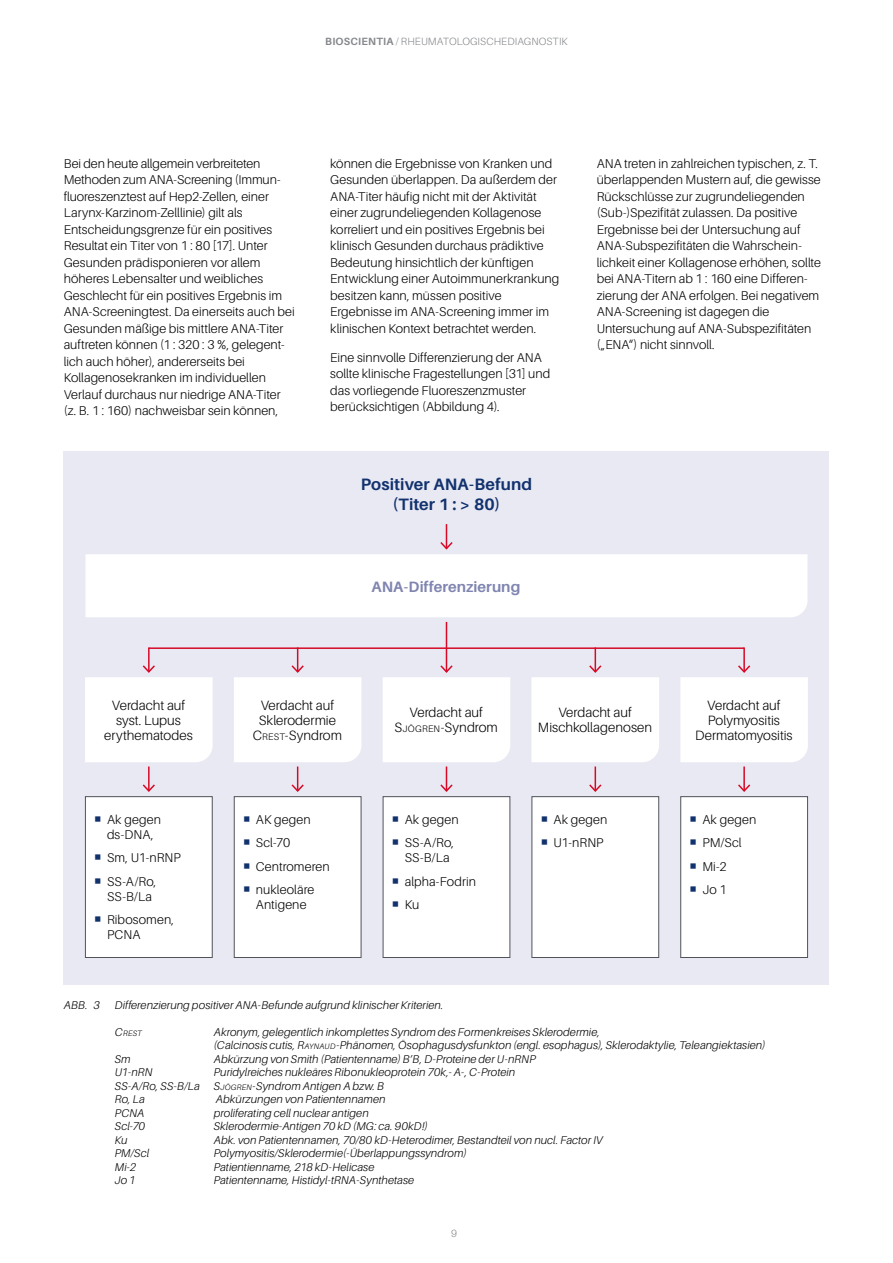
<style>
.page{position:relative;width:893px;height:1263px;background:#fff}
.page>*{position:absolute;margin:0;border:0;box-sizing:border-box;transform-origin:0 0}
.Fliesstext_Headline{font:700 16.5px/19.5px "Aileron";letter-spacing:.01em;color:#12326e;text-align:center}
.Fliesstext_Headline_2__Ebene{font:700 15px "Aileron";color:#8085b0}
.Flussdiagr_Fließtext_mittig{font:300 13.5px "Aileron";letter-spacing:-.005em;color:#000}
.Fliesstext{font:300 12.75px/16.5px "Aileron";color:#000}
.t1{font:italic 300 11.25px/13.5px "Aileron";letter-spacing:.01em;color:#000}
.t2{font:300 10.5px "Aileron";letter-spacing:.01em;color:#86888c}
.t3{font:italic 300 7.8px "Aileron";color:#000}
.s1{font-weight:700}
.s2{font-size:9.45px}
.s3{font-size:11.25px}
.s4{font-size:7.8px}
</style>
<div class="page">
<div style="left:64px;top:451px;width:765px;height:533px;background:#e9e9f3"></div>
<div style="left:85px;top:554px;width:722px;height:63px;background:#fff"></div>
<div style="left:234px;top:797px;width:127px;height:160px;background:#fff"></div>
<div style="left:234px;top:796px;width:127px;height:162px;border:1px solid #50535a"></div>
<div style="left:383px;top:797px;width:127px;height:160px;background:#fff"></div>
<div style="left:383px;top:796px;width:127px;height:162px;border:1px solid #50535a"></div>
<div style="left:681px;top:797px;width:126px;height:160px;background:#fff"></div>
<div style="left:680px;top:796px;width:128px;height:162px;border:1px solid #50535a"></div>
<div style="left:532px;top:797px;width:127px;height:160px;background:#fff"></div>
<div style="left:531px;top:796px;width:128px;height:162px;border:1px solid #50535a"></div>
<div style="left:85px;top:797px;width:127px;height:160px;background:#fff"></div>
<div style="left:85px;top:796px;width:128px;height:162px;border:1px solid #50535a"></div>
<svg style="left:440px;top:524px;width:13px;height:26px"></svg>
<hr style="left:148px;top:766px;width:2px;height:25px;background:#d70926">
<svg style="left:142px;top:783px;width:13px;height:9px"></svg>
<hr style="left:743px;top:766px;width:2px;height:25px;background:#d70926">
<svg style="left:738px;top:783px;width:13px;height:9px"></svg>
<hr style="left:743px;top:647px;width:2px;height:25px;background:#d70926">
<svg style="left:680px;top:664px;width:128px;height:98px;background:#fbfbfc"></svg>
<hr style="left:446px;top:622px;width:1px;height:50px;background:#d70926">
<svg style="left:383px;top:664px;width:127px;height:128px"></svg>
<svg style="left:532px;top:649px;width:127px;height:143px"></svg>
<svg style="left:234px;top:649px;width:127px;height:143px"></svg>
<hr style="left:148px;top:647px;width:2px;height:25px;background:#d70926">
<svg style="left:85px;top:664px;width:128px;height:98px;background:#fbfbfc"></svg>
<hr style="left:149px;top:647px;width:595px;height:2px;background:#d70926">
<p class="t2" style="left:325px;top:36px;width:243px"><span class="s1">BIOSCIENTIA</span> / RheumatologischeDiagnostik</p>
<p class="Fliesstext" style="left:64px;top:155px;width:198px">Bei den heute allgemein verbreiteten<br>Methoden zum ANA</p>
<p class="Fliesstext" style="left:64px;top:172px;width:220px;text-indent:110px">-Screening (I mmun&shy;fluoreszenztest auf H ep2-Zellen, einer<br>Larynx-Karzinom-Zelllinie) gilt als<br>Entscheidungsgrenze für ein positives<br>Resultat ein Titer von 1 : 80 [17]. U nter<br>Gesunden prädisponieren vor allem höheres Lebensalter und weibliches<br>Geschlecht für ein positives Ergebnis im<br>ANA</p>
<p class="Fliesstext" style="left:64px;top:304px;width:233px;text-indent:25px">-Screeningtest. Da einerseits auch bei<br>Gesunden mäßige bis mittlere ANA</p>
<p class="Fliesstext" style="left:64px;top:320px;width:222px;text-indent:192px">-Titer auftreten können (1 : 320 : 3 %, gelegent&shy;lich auch höher), andererseits bei<br>Kollagenosekranken im individuellen<br>Verlauf durchaus nur niedrige ANA</p>
<p class="Fliesstext" style="left:64px;top:386px;width:218px;text-align:right">-Titer<br>(z. B. 1 : 160) nachweisbar sein können,</p>
<p class="Fliesstext" style="left:330px;top:155px;width:228px">können die Ergebnisse von Kranken und<br>Gesunden überlappen. Da außerdem der<br>ANA</p>
<p class="Fliesstext" style="left:330px;top:188px;width:231px;text-indent:25px">-Titer häufig nicht mit der Aktivität einer zugrundeliegenden Kollagenose korreliert und ein positives Ergebnis bei klinisch Gesunden durchaus prädiktive Bedeutung hinsichtlich der künftigen Entwicklung einer Autoimmunerkrankung besitzen kann, müssen positive Ergebnisse im ANA</p>
<p class="Fliesstext" style="left:330px;top:304px;width:220px;text-indent:105px">-Screening immer im klinischen Kontext betrachtet werden.</p>
<p class="Fliesstext" style="left:330px;top:349px;width:221px">Eine sinnvolle Differenzierung der ANA sollte klinische Fragestellungen [31] und das vorliegende Fluoreszenzmuster berücksichtigen (Abbildung 4).</p>
<p class="Fliesstext_Headline" style="left:361px;top:475px;width:173px">Positiver ANA-Befund (Titer 1 : &gt; 80)</p>
<p class="Fliesstext_Headline_2__Ebene" style="left:372px;top:578px;width:150px">ANA-Differenzierung</p>
<p class="Fliesstext" style="left:597px;top:155px;width:226px;text-indent:28px">treten in zahlreichen typischen, z. T. überlappenden M ustern auf, die gewisse Rückschlüsse zur zugrundeliegenden (Sub-)Spezifität zulassen. Da positive Ergebnisse bei der U ntersuchung auf<br>ANA</p>
<p class="Fliesstext" style="left:597px;top:155px;width:10px">ANA</p>
<p class="Fliesstext" style="left:597px;top:238px;width:226px;text-indent:25px">-Subspezifitäten die Wahrschein&shy;lichkeit einer Kollagenose erhöhen, sollte bei ANA</p>
<p class="Fliesstext" style="left:597px;top:271px;width:212px;text-indent:45px">-Titern ab 1 : 160 eine Differen&shy;zierung der ANA</p>
<p class="Fliesstext" style="left:689px;top:287px;width:132px">erfolgen. Bei negativem</p>
<p class="Fliesstext" style="left:597px;top:304px;width:174px;text-indent:25px">-Screening ist dagegen die<br>U ntersuchung auf ANA</p>
<p class="Fliesstext" style="left:597px;top:304px;width:10px">ANA</p>
<p class="Fliesstext" style="left:723px;top:320px;width:90px">-Subspezifitäten</p>
<p class="Fliesstext" style="left:597px;top:337px;width:18px">(„ENA</p>
<p class="Fliesstext" style="left:629px;top:337px;width:87px">“) nicht sinnvoll.</p>
<p class="Flussdiagr_Fließtext_mittig" style="left:112px;top:698px;width:75px">Verdacht auf</p>
<p class="Flussdiagr_Fließtext_mittig" style="left:116px;top:713px;width:66px">syst. Lupus</p>
<p class="Flussdiagr_Fließtext_mittig" style="left:104px;top:728px;width:90px">erythematodes</p>
<p class="Fliesstext" style="left:107px;top:812px;width:55px;line-height:15px">Ak gegen ds-DNA,</p>
<p class="Fliesstext" style="left:107px;top:850px;width:75px">Sm, U1-nRN P</p>
<p class="Fliesstext" style="left:107px;top:874px;width:51px;line-height:15px">SS -A/Ro,<br>SS-B/La</p>
<p class="Fliesstext" style="left:107px;top:912px;width:69px;line-height:15px">Ribosomen,<br>PCNA</p>
<p class="Flussdiagr_Fließtext_mittig" style="left:261px;top:698px;width:75px">Verdacht auf</p>
<p class="Flussdiagr_Fließtext_mittig" style="left:259px;top:713px;width:79px">Sklerodermie</p>
<p class="Flussdiagr_Fließtext_mittig" style="left:253px;top:728px;width:91px">C<span class="s2">REST</span>-Syndrom</p>
<p class="Fliesstext" style="left:256px;top:811px;width:56px">AK gegen</p>
<p class="Fliesstext" style="left:256px;top:835px;width:36px">Scl-70</p>
<p class="Fliesstext" style="left:256px;top:858px;width:75px">Centromeren</p>
<p class="Fliesstext" style="left:256px;top:882px;width:60px;line-height:15px">nukleoläre<br>Antigene</p>
<p class="Flussdiagr_Fließtext_mittig" style="left:410px;top:705px;width:75px">Verdacht auf</p>
<p class="Flussdiagr_Fließtext_mittig" style="left:394px;top:720px;width:105px">S<span class="s2">JÖGREN</span> -Syndrom</p>
<p class="Fliesstext" style="left:405px;top:811px;width:55px">Ak gegen</p>
<p class="Fliesstext" style="left:405px;top:835px;width:51px;line-height:15px">SS -A/Ro,<br>SS-B/La</p>
<p class="Fliesstext" style="left:405px;top:873px;width:73px">alpha-Fodrin</p>
<p class="Fliesstext" style="left:405px;top:897px;width:16px">Ku</p>
<p class="Flussdiagr_Fließtext_mittig" style="left:558px;top:705px;width:75px">Verdacht auf</p>
<p class="Flussdiagr_Fließtext_mittig" style="left:538px;top:720px;width:116px">M ischkollagenosen</p>
<p class="Fliesstext" style="left:554px;top:811px;width:55px">Ak gegen</p>
<p class="Fliesstext" style="left:554px;top:835px;width:51px">U1-nRNP</p>
<p class="Flussdiagr_Fließtext_mittig" style="left:707px;top:698px;width:75px">Verdacht auf</p>
<p class="Flussdiagr_Fließtext_mittig" style="left:708px;top:713px;width:74px">Polymyositis</p>
<p class="Flussdiagr_Fließtext_mittig" style="left:695px;top:728px;width:99px">Dermatomyositis</p>
<p class="Fliesstext" style="left:702px;top:811px;width:55px">Ak gegen</p>
<p class="Fliesstext" style="left:702px;top:835px;width:41px">PM/Scl</p>
<p class="Fliesstext" style="left:702px;top:858px;width:26px">M i-2</p>
<p class="Fliesstext" style="left:702px;top:882px;width:26px">Jo 1</p>
<p class="t1" style="left:64px;top:998px;width:37px">ABB. 3</p>
<p class="t1" style="left:115px;top:998px;width:330px">Differenzierung positiver ANA-Befunde aufgrund klinischer Kriterien.</p>
<p class="t3" style="left:115px;top:1028px;width:29px"><span class="s3">C</span>REST</p>
<p class="t1" style="left:214px;top:1025px;width:553px">Akronym, gelegentlich inkomplettes Syndrom des Formenkreises Sklerodermie,<br>(Calcinosis cutis, R<span class="s4">AYNAUD</span>-Phänomen, Ösophagusdysfunkton (engl. esophagus), Sklerodaktylie, Teleangiektasien)</p>
<p class="t1" style="left:115px;top:1052px;width:17px">Sm</p>
<p class="t1" style="left:214px;top:1052px;width:323px">Abkürzung von Smith (Patientenname) B’B, D-Proteine der U-nRNP</p>
<p class="t1" style="left:115px;top:1065px;width:39px">U1-nRN</p>
<p class="t1" style="left:115px;top:1065px;width:402px;text-indent:99px">Puridylreiches nukleäres Ribonukleoprotein 70k,- A-, C-Protein<br>SS-A/Ro, SS-B/La S<span class="s4">JÖGREN</span>-Syndrom Antigen A bzw. B<br>Ro, La</p>
<p class="t1" style="left:216px;top:1092px;width:171px">Abkürzungen von Patientennamen</p>
<p class="t1" style="left:115px;top:1106px;width:31px">PCNA</p>
<p class="t1" style="left:214px;top:1106px;width:156px">proliferating cell nuclear antigen</p>
<p class="t1" style="left:115px;top:1119px;width:32px">Scl-70</p>
<p class="t1" style="left:214px;top:1119px;width:216px">Sklerodermie-Antigen 70 kD (MG: ca. 90kD!)</p>
<p class="t1" style="left:115px;top:1133px;width:14px">Ku</p>
<p class="t1" style="left:214px;top:1133px;width:391px">Abk. von Patientennamen, 70/80 kD-Heterodimer, Bestandteil von nucl. Factor IV</p>
<p class="t1" style="left:115px;top:1146px;width:36px">PM/Scl</p>
<p class="t1" style="left:214px;top:1146px;width:254px">Polymyositis/Sklerodermie(-Überlappungssyndrom)</p>
<p class="t1" style="left:115px;top:1160px;width:23px">Mi-2</p>
<p class="t1" style="left:214px;top:1160px;width:162px">Patientienname, 218 kD-Helicase</p>
<p class="t1" style="left:115px;top:1173px;width:22px">Jo 1</p>
<p class="t1" style="left:214px;top:1173px;width:202px">Patientenname, Histidyl-tRNA-Synthetase</p>
<p class="t2" style="left:451px;top:1228px;width:7px">9</p>
</div>
